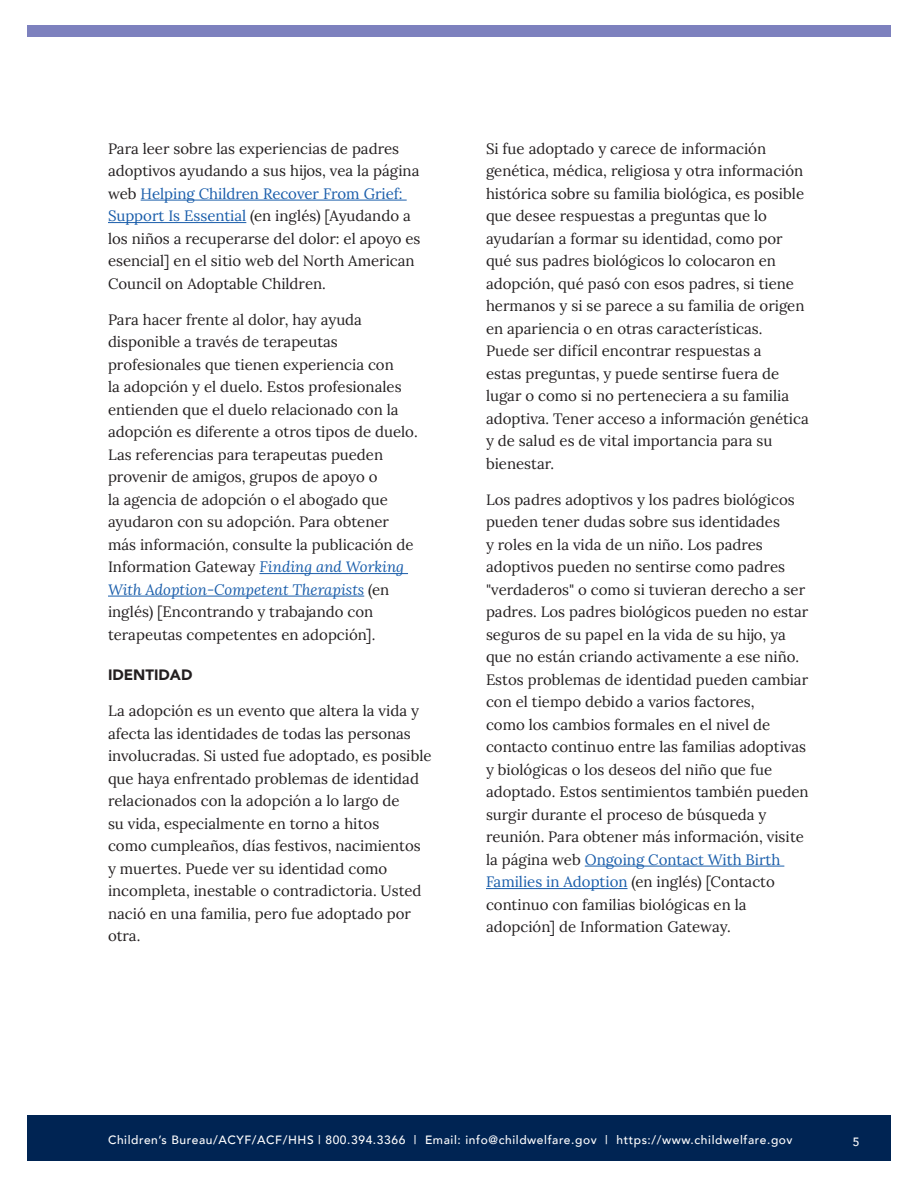
<style>
.page{position:relative;width:918px;height:1188px;background:#fff}
.page>*{position:absolute;margin:0;border:0;box-sizing:border-box;transform-origin:0 0}
.t1{font:15px/22.5px "Lora";color:#231f20}
.t2{font:900 15px "Avenir";color:#231f20}
.t3{font:500 12px "Avenir";letter-spacing:.05em;color:#fff}
.s1{color:#195daa}
.s2{font-style:italic;color:#195daa}
</style>
<div class="page">
<div style="left:27px;top:1116px;width:864px;height:45px;background:#002453"></div>
<div style="left:27px;top:26px;width:864px;height:12px;background:#7d81be"></div>
<hr style="left:141px;top:200px;width:266px;height:1px;background:#195daa">
<hr style="left:108px;top:222px;width:138px;height:1px;background:#195daa">
<hr style="left:259px;top:573px;width:149px;height:1px;background:#195daa">
<hr style="left:108px;top:596px;width:256px;height:1px;background:#195daa">
<hr style="left:585px;top:866px;width:199px;height:1px;background:#195daa">
<hr style="left:486px;top:888px;width:142px;height:1px;background:#195daa">
<p class="t1" style="left:108px;top:136px;width:314px">Para leer sobre las experiencias de padres adoptivos ayudando a sus hijos, vea la página web <span class="s1">Helping Children Recover From Grief:<br>Support Is Essential</span> (en inglés) [Ayudando a los niños a recuperarse del dolor: el apoyo es esencial] en el sitio web del North American Council on Adoptable Children.</p>
<p class="t1" style="left:108px;top:307px;width:311px">Para hacer frente al dolor, hay ayuda disponible a través de terapeutas profesionales que tienen experiencia con<br>la adopción y el duelo. Estos profesionales entienden que el duelo relacionado con la adopción es diferente a otros tipos de duelo.<br>Las referencias para terapeutas pueden provenir de amigos, grupos de apoyo o<br>la agencia de adopción o el abogado que ayudaron con su adopción. Para obtener más información, consulte la publicación de Information Gateway <span class="s2">Finding and Working With Adoption-Competent Therapists</span> (en inglés) [Encontrando y trabajando con terapeutas competentes en adopción].</p>
<h3 class="t2" style="left:108px;top:662px;width:86px">IDENTIDAD</h3>
<p class="t1" style="left:108px;top:699px;width:325px">La adopción es un evento que altera la vida y afecta las identidades de todas las personas involucradas. Si usted fue adoptado, es posible que haya enfrentado problemas de identidad relacionados con la adopción a lo largo de<br>su vida, especialmente en torno a hitos<br>como cumpleaños, días festivos, nacimientos y muertes. Puede ver su identidad como incompleta, inestable o contradictoria. Usted nació en una familia, pero fue adoptado por otra.</p>
<p class="t1" style="left:486px;top:136px;width:324px">Si fue adoptado y carece de información genética, médica, religiosa y otra información histórica sobre su familia biológica, es posible que desee respuestas a preguntas que lo ayudarían a formar su identidad, como por qué sus padres biológicos lo colocaron en adopción, qué pasó con esos padres, si tiene hermanos y si se parece a su familia de origen en apariencia o en otras características.<br>Puede ser difícil encontrar respuestas a<br>estas preguntas, y puede sentirse fuera de lugar o como si no perteneciera a su familia adoptiva. Tener acceso a información genética y de salud es de vital importancia para su bienestar.</p>
<p class="t1" style="left:486px;top:487px;width:324px">Los padres adoptivos y los padres biológicos pueden tener dudas sobre sus identidades<br>y roles en la vida de un niño. Los padres adoptivos pueden no sentirse como padres "verdaderos" o como si tuvieran derecho a ser padres. Los padres biológicos pueden no estar seguros de su papel en la vida de su hijo, ya que no están criando activamente a ese niño.<br>Estos problemas de identidad pueden cambiar con el tiempo debido a varios factores,<br>como los cambios formales en el nivel de contacto continuo entre las familias adoptivas y biológicas o los deseos del niño que fue adoptado. Estos sentimientos también pueden surgir durante el proceso de búsqueda y reunión. Para obtener más información, visite la página web <span class="s1">Ongoing Contact With Birth Families in Adoption</span> (en inglés) [Contacto continuo con familias biológicas en la adopción] de Information Gateway.</p>
<p class="t3" style="left:108px;top:1130px;width:686px">Children’s Bureau/ACYF/ACF/HHS | 800.394.3366 | Email: info@childwelfare.gov | https://www.childwelfare.gov</p>
<p class="t3" style="left:853px;top:1131px;width:8px">5</p>
</div>
